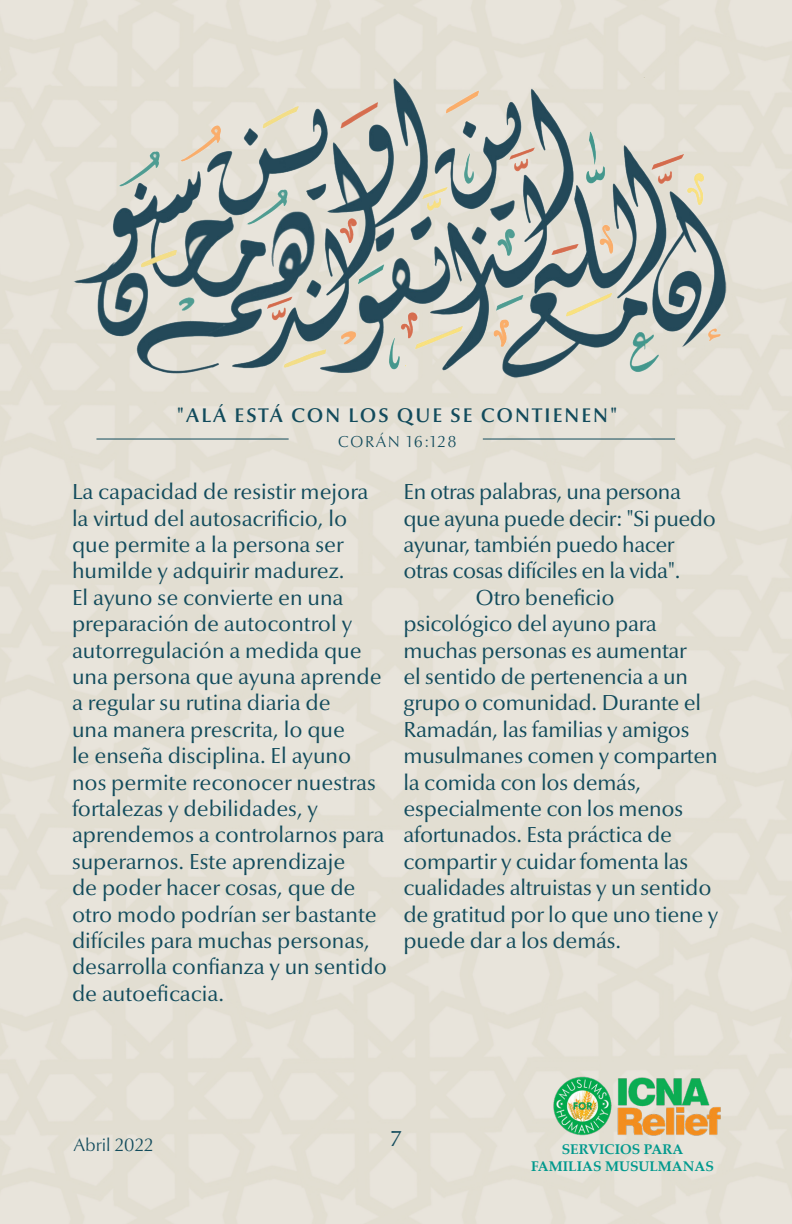
<style>
.page{position:relative;width:792px;height:1224px;background:#fff}
.page>*{position:absolute;margin:0;border:0;box-sizing:border-box;transform-origin:0 0}
.t1{font:22px/26.4px "Optima Nova LT Pro";color:#124b5c}
.t2{font:22px/26.4px "Optima Nova LT Pro";letter-spacing:-.02em;color:#124b5c}
.t3{font:600 20px "Optima Nova LT Pro";letter-spacing:.1em;color:#124b5c}
.t4{font:300 18px "Optima Nova LT Pro";color:#124b5c}
.t5{font:300 16px "Optima Nova LT Pro";letter-spacing:.1em;color:#124b5c}
.t6{font:700 14px/16.8px "Palatino Linotype";color:#01998d;text-align:center}
</style>
<div class="page">
<img style="left:550px;top:1071px;width:178px;height:68px">
<hr style="left:96px;top:439px;width:193px;height:1px;background:#124b5c">
<hr style="left:483px;top:439px;width:192px;height:1px;background:#124b5c">
<img style="left:61px;top:72px;width:672px;height:310px">
<p class="t3" style="left:177px;top:402px;width:442px">"ALÁ ESTÁ CON LOS QUE SE CONTIENEN"</p>
<p class="t5" style="left:338px;top:431px;width:120px">CORÁN 16:128</p>
<p class="t1" style="left:72px;top:478px;width:317px">La capacidad de resistir mejora la virtud del autosacrificio, lo que permite a la persona ser humilde y adquirir madurez.<br>El ayuno se convierte en una preparación de autocontrol y autorregulación a medida que una persona que ayuna aprende a regular su rutina diaria de<br>una manera prescrita, lo que<br>le enseña disciplina. El ayuno nos permite reconocer nuestras fortalezas y debilidades, y aprendemos a controlarnos para superarnos. Este aprendizaje<br>de poder hacer cosas, que de otro modo podrían ser bastante difíciles para muchas personas, desarrolla confianza y un sentido de autoeficacia.</p>
<p class="t2" style="left:404px;top:478px;width:314px">En otras palabras, una persona que ayuna puede decir: "Si puedo ayunar, también puedo hacer otras cosas difíciles en la vida".</p>
<p class="t1" style="left:404px;top:584px;width:316px;text-indent:72px">Otro beneficio psicológico del ayuno para muchas personas es aumentar<br>el sentido de pertenencia a un grupo o comunidad. Durante el<br>Ramadán, las familias y amigos musulmanes comen y comparten la comida con los demás, especialmente con los menos afortunados. Esta práctica de compartir y cuidar fomenta las cualidades altruistas y un sentido de gratitud por lo que uno tiene y puede dar a los demás.</p>
<p class="t4" style="left:73px;top:1133px;width:82px">Abril 2022</p>
<p class="t1" style="left:390px;top:1126px;width:13px">7</p>
<p class="t6" style="left:531px;top:1141px;width:184px">SERVICIOS PARA<br>FAMILIAS MUSULMANAS</p>
</div>
